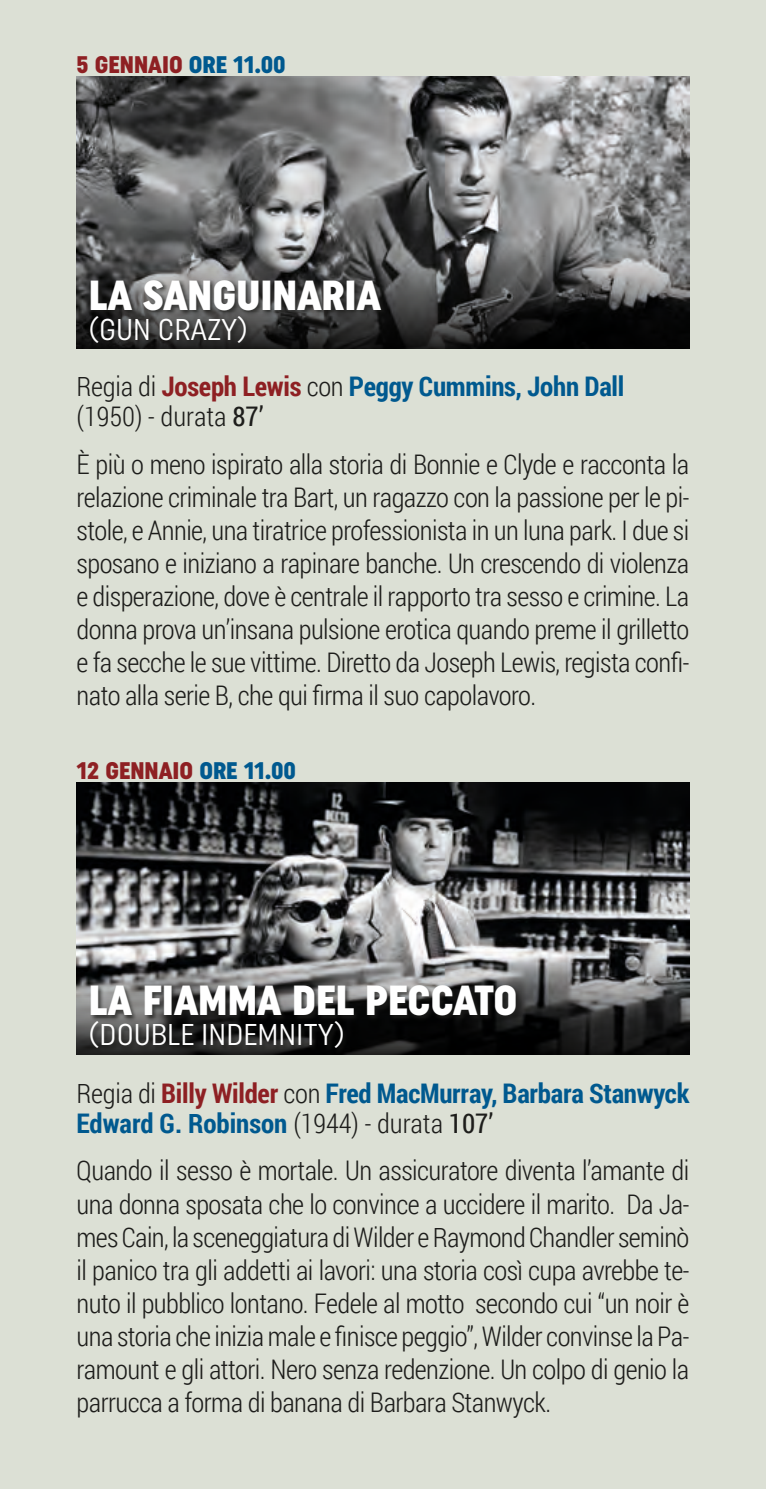
<style>
.page{position:relative;width:766px;height:1489px;background:#fff}
.page>*{position:absolute;margin:0;border:0;box-sizing:border-box;transform-origin:0 0}
.t1{font:900 42px "Uniform Condensed";color:#fff}
.t2{font:30px "Uniform Condensed";color:#fff}
.t3{font:300 27px/33px "Roboto Condensed";letter-spacing:-.02em;color:#1d1d1b;text-align:justify}
.t4{font:700 27px "Roboto Condensed";letter-spacing:-.01em;color:#00598f}
.t5{font:300 27px/30px "Roboto Condensed";color:#1d1d1b}
.t6{font:900 24px "Uniform Condensed";color:#8e2023}
.s1{color:#00598f}
.s2{font-weight:700;color:#8e2023}
.s3{font-weight:700;color:#00598f}
.s4{font-weight:400}
.s5{font-weight:300;color:#1d1d1b}
.s6{color:#8e2023}
.s7{font-weight:400;color:#1d1d1b}
</style>
<div class="page">
<div style="left:0;top:0;width:765px;height:1488px;background:#dce0d5"></div>
<img style="left:77px;top:782px;width:612px;height:172px">
<svg style="left:77px;top:954px;width:612px;height:100px"></svg>
<img style="left:77px;top:76px;width:612px;height:172px">
<svg style="left:77px;top:248px;width:612px;height:100px"></svg>
<div style="left:90px;top:984px;width:432px;height:70px;background:#1d1d1b;opacity:.75"></div>
<div style="left:90px;top:277px;width:298px;height:72px;background:#1d1d1b;opacity:.75"></div>
<p class="t6" style="left:77px;top:50px;width:210px">5 GENNAIO <span class="s1">ORE 11.00</span></p>
<p class="t1" style="left:89px;top:269px;width:293px">LA SANGUINARIA</p>
<p class="t2" style="left:89px;top:311px;width:160px">(GUN CRAZY)</p>
<p class="t5" style="left:77px;top:371px;width:549px">Regia di <span class="s2">Joseph Lewis</span> con <span class="s3">Peggy Cummins, John Dall </span>(1950) - durata <span class="s4">87’</span></p>
<p class="t3" style="left:77px;top:447px;width:614px">È più o meno ispirato alla storia di Bonnie e Clyde e racconta la relazione criminale tra Bart, un ragazzo con la passione per le pi&shy;stole, e Annie, una tiratrice professionista in un luna park. I due si sposano e iniziano a rapinare banche. Un crescendo di violenza e disperazione, dove è centrale il rapporto tra sesso e crimine. La donna prova un’insana pulsione erotica quando preme il grilletto e fa secche le sue vittime. Diretto da Joseph Lewis, regista confi&shy;nato alla serie B, che qui firma il suo capolavoro.</p>
<p class="t6" style="left:77px;top:756px;width:221px">12 GENNAIO <span class="s1">ORE 11.00</span></p>
<p class="t1" style="left:89px;top:975px;width:430px">LA FIAMMA DEL PECCATO</p>
<p class="t2" style="left:89px;top:1016px;width:257px">(DOUBLE INDEMNITY)</p>
<p class="t4" style="left:77px;top:1073px;width:614px"><span class="s5">Regia di</span> <span class="s6">Billy Wilder</span> <span class="s5">con</span> Fred MacMurray, Barbara Stanwyck</p>
<p class="t4" style="left:77px;top:1103px;width:418px">Edward G. Robinson <span class="s5">(1944) - durata</span> <span class="s7">107’</span></p>
<p class="t3" style="left:77px;top:1153px;width:614px">Quando il sesso è mortale. Un assicuratore diventa l’amante di una donna sposata che lo convince a uccidere il marito. Da Ja&shy;mes Cain, la sceneggiatura di Wilder e Raymond Chandler seminò il panico tra gli addetti ai lavori: una storia così cupa avrebbe te&shy;nuto il pubblico lontano. Fedele al motto secondo cui “un noir è una storia che inizia male e finisce peggio”, Wilder convinse la Pa&shy;ramount e gli attori. Nero senza redenzione. Un colpo di genio la parrucca a forma di banana di Barbara Stanwyck.</p>
</div>
